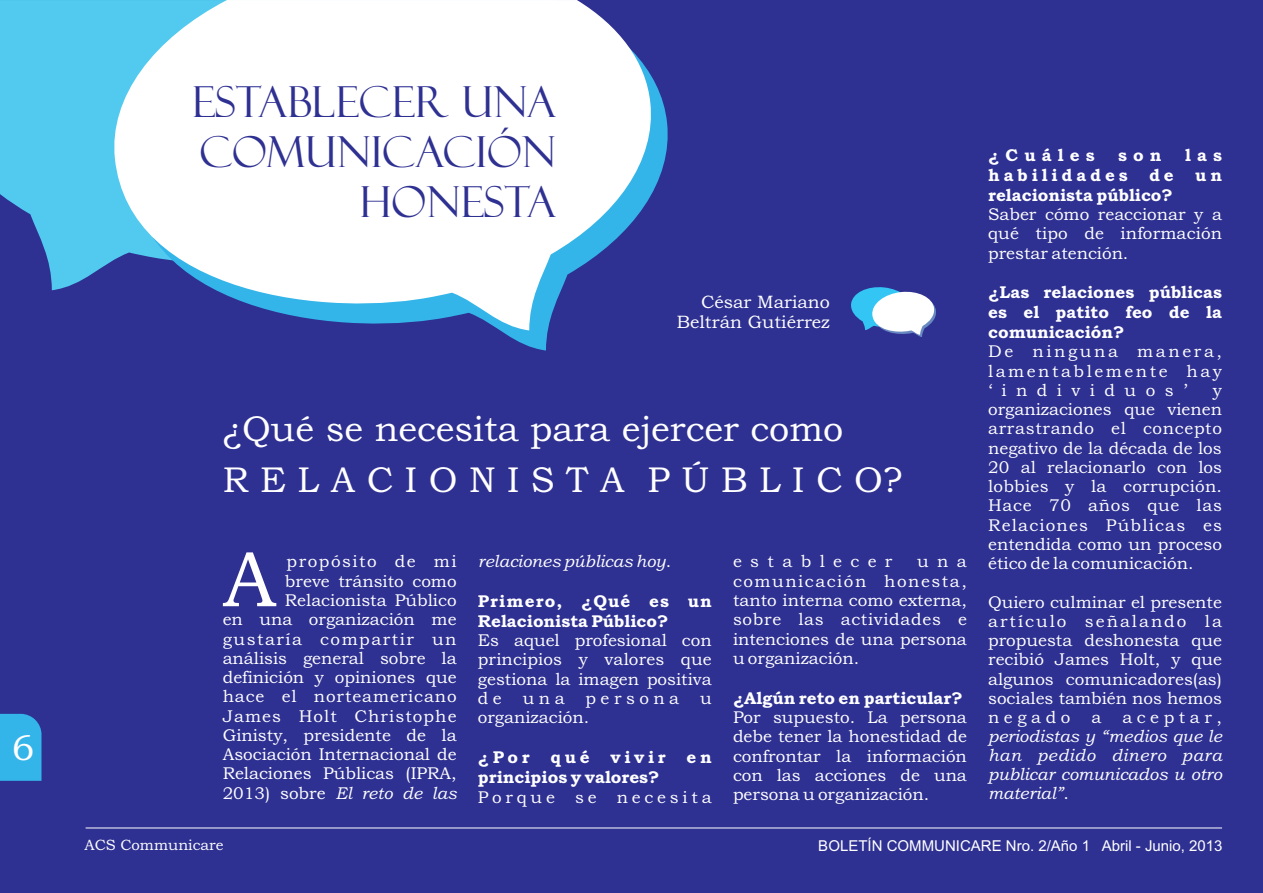
<style>
.page{position:relative;width:1263px;height:893px;background:#2e3092}
.page>*{position:absolute;margin:0;border:0;box-sizing:border-box;transform-origin:0 0}
.t1{font:79.05px "Bookman Old Style";color:#fff}
.t2{font:42.75px/50.1px "Felix Titling";color:#2e3092;text-align:right}
.t3{font:36px "Bookman Old Style";color:#fff}
.t4{font:18px/20.2px "Bookman Old Style";color:#fff;text-align:right}
.t5{font:17.1px/19.2px "Bookman Old Style";color:#fff;text-align:justify}
.t6{font:700 17.1px/20.1px "Bookman Old Style";color:#fff}
.t7{font:italic 17.1px/19px "Bookman Old Style";color:#fff;text-align:justify}
.t8{font:17.1px "Bookman Old Style";letter-spacing:.22em;color:#fff}
.t9{font:17.1px "Bookman Old Style";letter-spacing:.09em;color:#fff}
.t10{font:17.1px "Bookman Old Style";letter-spacing:.49em;color:#fff}
.t11{font:15px "Arial";color:#fff}
.t12{font:15px "Bookman Old Style";color:#fff}
.s1{font-style:italic}
.s2{font-style:normal}
</style>
<div class="page">
<div style="left:0;top:714px;width:41px;height:67px;background:#34b5e9"></div>
<svg style="left:0;top:0;width:109px;height:290px;fill:#52c9ef"></svg>
<svg style="left:500px;top:85px;width:168px;height:266px"></svg>
<svg style="left:109px;top:0;width:547px;height:330px;fill:#fff"></svg>
<svg style="left:851px;top:287px;width:85px;height:50px"></svg>
<hr style="left:86px;top:828px;width:1136px;height:1px;background:#fff">
<h3 class="t3" style="left:12px;top:734px;width:24px">6</h3>
<h2 class="t2" style="left:192px;top:77px;width:366px">ESTABLECER UNA<br>COMUNICACIÓN<br>HONESTA</h2>
<p class="t4" style="left:677px;top:294px;width:154px">César Mariano<br>Beltrán Gutiérrez</p>
<h3 class="t3" style="left:223px;top:415px;width:622px">¿Qué se necesita para ejercer como</h3>
<h3 class="t3" style="left:223px;top:467px;width:681px">R E L A C I O N I S T A P Ú B L I C O?</h3>
<h1 class="t1" style="left:223px;top:550px;width:55px">A</h1>
<p class="t9" style="left:286px;top:555px;width:172px">propósito de mi</p>
<p class="t5" style="left:223px;top:573px;width:235px;text-align:right">breve tránsito como<br>Relacionista Público<br>en una organización me gustaría compartir un análisis general sobre la definición y opiniones que hace el norteamericano<br>James Holt Christophe<br>Ginisty, presidente de la<br>Asociación Internacional de<br>Relaciones Públicas (IPRA,<br>2013) sobre <span class="s1">El reto de las</span></p>
<p class="t7" style="left:478px;top:554px;width:195px">relaciones públicas hoy<span class="s2">.</span></p>
<p class="t6" style="left:478px;top:593px;width:235px">Primero, ¿Qué es un<br>Relacionista Público?</p>
<p class="t5" style="left:478px;top:632px;width:235px">Es aquel profesional con principios y valores que gestiona la imagen positiva de una persona u organización.</p>
<p class="t6" style="left:478px;top:749px;width:235px">¿Por qué vivir en principios y valores?</p>
<p class="t8" style="left:478px;top:790px;width:235px">Porque se necesita</p>
<p class="t10" style="left:733px;top:555px;width:161px">establecer</p>
<p class="t5" style="left:733px;top:554px;width:235px;text-indent:184px">una comunicación honesta, tanto interna como externa, sobre las actividades e intenciones de una persona u organización.</p>
<p class="t6" style="left:733px;top:690px;width:231px">¿Algún reto en particular?</p>
<p class="t5" style="left:733px;top:709px;width:235px">Por supuesto. La persona debe tener la honestidad de confrontar la información con las acciones de una persona u organización.</p>
<p class="t6" style="left:988px;top:146px;width:108px">¿Cuáles</p>
<p class="t6" style="left:1118px;top:146px;width:45px">son</p>
<p class="t6" style="left:988px;top:146px;width:235px;text-align:justify;text-indent:197px">las habilidades de un relacionista público?</p>
<p class="t5" style="left:988px;top:206px;width:235px">Saber cómo reaccionar y a qué tipo de información prestar atención.</p>
<p class="t6" style="left:988px;top:284px;width:235px;text-align:justify">¿Las relaciones públicas es el patito feo de la comunicación?</p>
<p class="t5" style="left:988px;top:343px;width:235px">De ninguna manera, lamentablemente hay ‘individuos’</p>
<p class="t5" style="left:988px;top:382px;width:235px;text-indent:225px">y organizaciones que vienen arrastrando el concepto negativo de la década de los 20 al relacionarlo con los lobbies y la corrupción.<br>Hace 70 años que las Relaciones Públicas es entendida como un proceso ético de la comunicación.</p>
<p class="t5" style="left:988px;top:594px;width:235px">Quiero culminar el presente artículo señalando la propuesta deshonesta que recibió James Holt, y que algunos comunicadores(as) sociales también nos hemos negado a aceptar,</p>
<p class="t7" style="left:988px;top:728px;width:235px">periodistas y “medios que le han pedido dinero para publicar comunicados u otro material”<span class="s2">.</span></p>
<p class="t12" style="left:84px;top:840px;width:141px">ACS Communicare</p>
<p class="t11" style="left:818px;top:840px;width:406px">BOLETÍN COMMUNICARE Nro. 2/Año 1 Abril - Junio, 2013</p>
</div>
